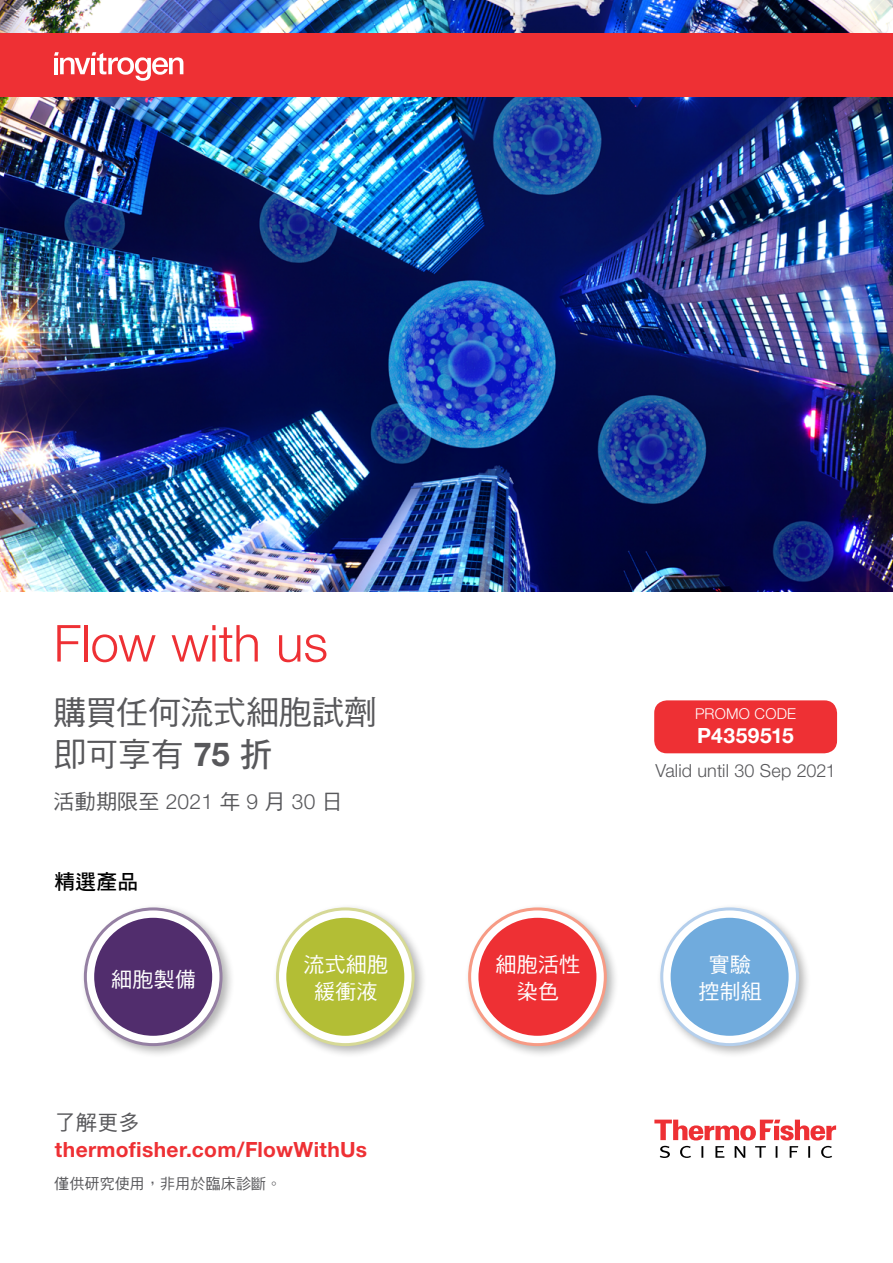
<style>
.page{position:relative;width:893px;height:1263px;background:#fff}
.page>*{position:absolute;margin:0;border:0;box-sizing:border-box;transform-origin:0 0}
.t1{font:300 51px "Helvetica Neue LT Std";color:#ee3034}
.t2{font:33px/42px "DF Hei Std W5";letter-spacing:-.015em;color:#58585b}
.t3{font:700 21px "Helvetica Neue LT Std";letter-spacing:.015em;color:#ee3034}
.t4{font:21px/27px "DF Hei Std W5";letter-spacing:.01em;color:#fff;text-align:center}
.t5{font:21px "DF Hei Std W5";letter-spacing:.01em;color:#58585b}
.t6{font:700 21px "Helvetica Neue LT Std";letter-spacing:.025em;color:#fff}
.t7{font:21px "DF Hei Std W7";color:#000}
.t8{font:300 18px "Helvetica Neue LT Std";letter-spacing:.005em;color:#58585b}
.t9{font:15px "DF Hei Std W5";letter-spacing:.01em;color:#58585b}
.t10{font:300 15px "Helvetica Neue LT Std";letter-spacing:.015em;color:#fff}
.s1{font-family:"Helvetica Neue LT Std";font-weight:700}
.s2{font-family:"DF Hei Std W7"}
.s3{font-family:"Helvetica Neue LT Std";font-weight:300}
</style>
<div class="page">
<img style="left:0;top:0;width:893px;height:591px">
<svg style="left:654px;top:1119px;width:182px;height:21px"></svg>
<svg style="left:660px;top:1146px;width:172px;height:12px"></svg>
<div style="left:0;top:33px;width:893px;height:63px;background:#ee3034"></div>
<svg style="left:54px;top:52px;width:129px;height:29px"></svg>
<div style="left:654px;top:700px;width:183px;height:53px;background:#ee3034;border-radius:13px"></div>
<div style="left:79px;top:903px;width:156px;height:156px;background:#000;opacity:.3"></div>
<svg style="left:85px;top:909px;width:136px;height:135px"></svg>
<div style="left:84px;top:907px;width:138px;height:139px;border:3px solid #9580a3;border-radius:50%"></div>
<div style="left:94px;top:918px;width:118px;height:118px;background:#512d6d;border-radius:50%"></div>
<div style="left:272px;top:903px;width:156px;height:156px;background:#000;opacity:.3"></div>
<svg style="left:277px;top:909px;width:136px;height:135px"></svg>
<div style="left:276px;top:907px;width:139px;height:139px;border:3px solid #d6d996;border-radius:50%"></div>
<div style="left:286px;top:918px;width:118px;height:118px;background:#b3be35;border-radius:50%"></div>
<div style="left:464px;top:903px;width:156px;height:156px;background:#000;opacity:.3"></div>
<svg style="left:470px;top:909px;width:135px;height:135px"></svg>
<div style="left:468px;top:907px;width:139px;height:139px;border:3px solid #f79b85;border-radius:50%"></div>
<div style="left:478px;top:918px;width:118px;height:118px;background:#ee3034;border-radius:50%"></div>
<div style="left:656px;top:903px;width:156px;height:156px;background:#000;opacity:.3"></div>
<svg style="left:662px;top:909px;width:135px;height:135px"></svg>
<div style="left:660px;top:907px;width:139px;height:139px;border:3px solid #b5cfec;border-radius:50%"></div>
<div style="left:671px;top:918px;width:118px;height:118px;background:#70abdd;border-radius:50%"></div>
<h1 class="t1" style="left:54px;top:612px;width:276px">Flow with us</h1>
<h2 class="t2" style="left:54px;top:690px;width:325px">購買任何流式細胞試劑即可享有 <span class="s1">75</span> <span class="s2">折</span></h2>
<p class="t5" style="left:54px;top:790px;width:290px">活動期限至 <span class="s3">2021</span> 年 <span class="s3">9</span> 月 <span class="s3">30</span> 日</p>
<p class="t7" style="left:54px;top:870px;width:86px">精選產品</p>
<p class="t10" style="left:695px;top:704px;width:103px">PROMO CODE</p>
<p class="t6" style="left:697px;top:722px;width:98px">P4359515</p>
<p class="t8" style="left:655px;top:759px;width:182px">Valid until 30 Sep 2021</p>
<p class="t4" style="left:111px;top:966px;width:86px">細胞製備</p>
<p class="t4" style="left:303px;top:951px;width:86px">流式細胞緩衝液</p>
<p class="t4" style="left:496px;top:951px;width:86px">細胞活性染色</p>
<p class="t4" style="left:698px;top:951px;width:65px">實驗控制組</p>
<p class="t5" style="left:55px;top:1111px;width:86px">了解更多</p>
<p class="t3" style="left:55px;top:1137px;width:314px">thermofisher.com/FlowWithUs</p>
<p class="t9" style="left:54px;top:1176px;width:229px">僅供研究使用，非用於臨床診斷。</p>
</div>
